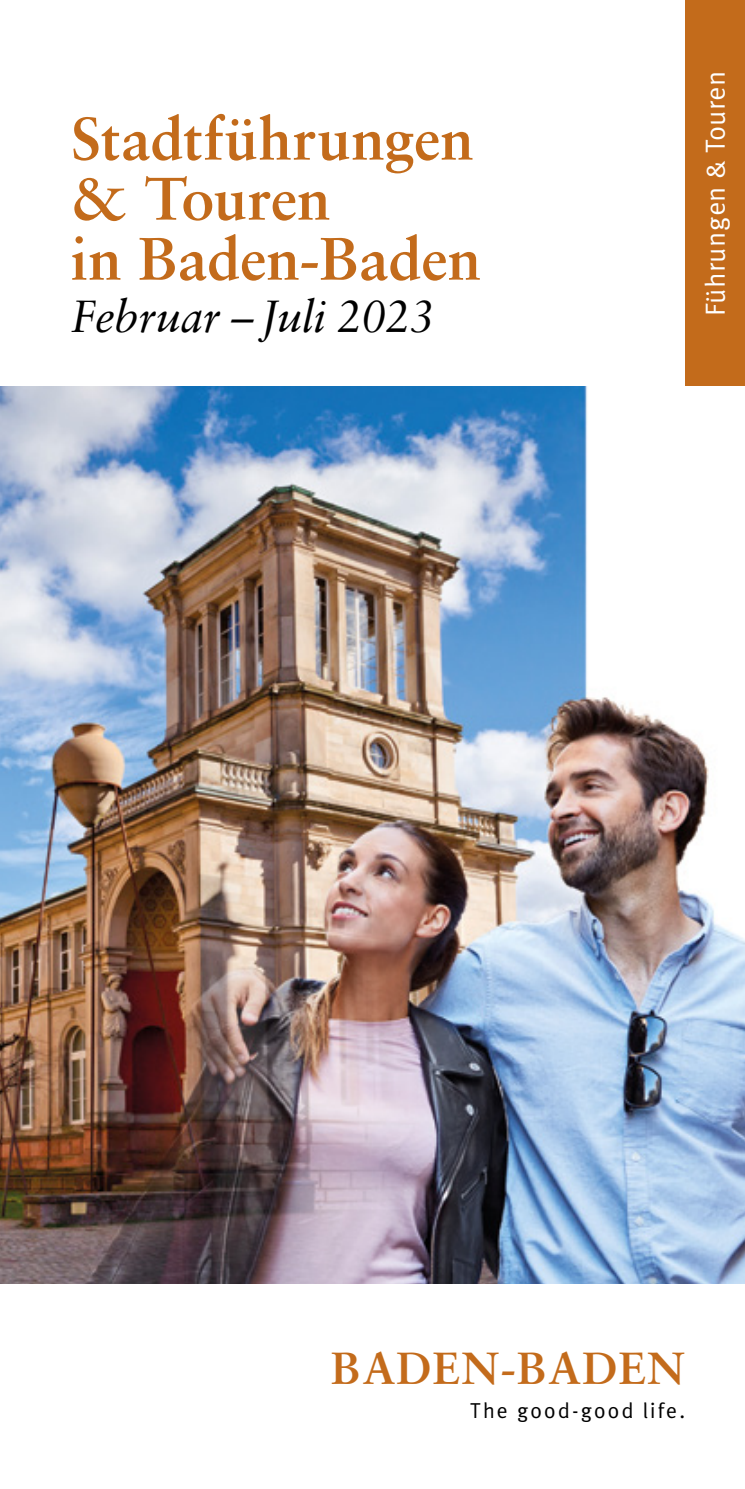
<style>
.page{position:relative;width:745px;height:1489px;background:#fff}
.page>*{position:absolute;margin:0;border:0;box-sizing:border-box;transform-origin:0 0}
.t1{font:700 60px/60px "Sabon";color:#c36b1b}
.t2{font:italic 45px "Sabon";letter-spacing:-.01em;color:#000}
.t3{font:700 45px "Sabon";letter-spacing:.03em;color:#c36b1b}
.t4{font:27.5px "Meta Pro Norm";letter-spacing:.02em;color:#fff}
.t5{font:21.5px "Meta Plus Normal";letter-spacing:.1em;color:#000}
</style>
<div class="page">
<div style="left:685px;top:0;width:59px;height:390px;background:#c36b1b"></div>
<img style="left:0;top:387px;width:744px;height:896px">
<p class="t1" style="left:71px;top:107px;width:411px">Stadtführungen &amp; Touren<br>in Baden-Baden</p>
<p class="t2" style="left:71px;top:290px;width:365px">Februar – Juli 2023</p>
<p class="t4" style="left:694px;top:316px;width:247px;rotate:-90deg">Führungen &amp; Touren</p>
<p class="t3" style="left:331px;top:1339px;width:355px">BADEN-BADEN</p>
<p class="t5" style="left:470px;top:1397px;width:216px">The good-good life.</p>
</div>
